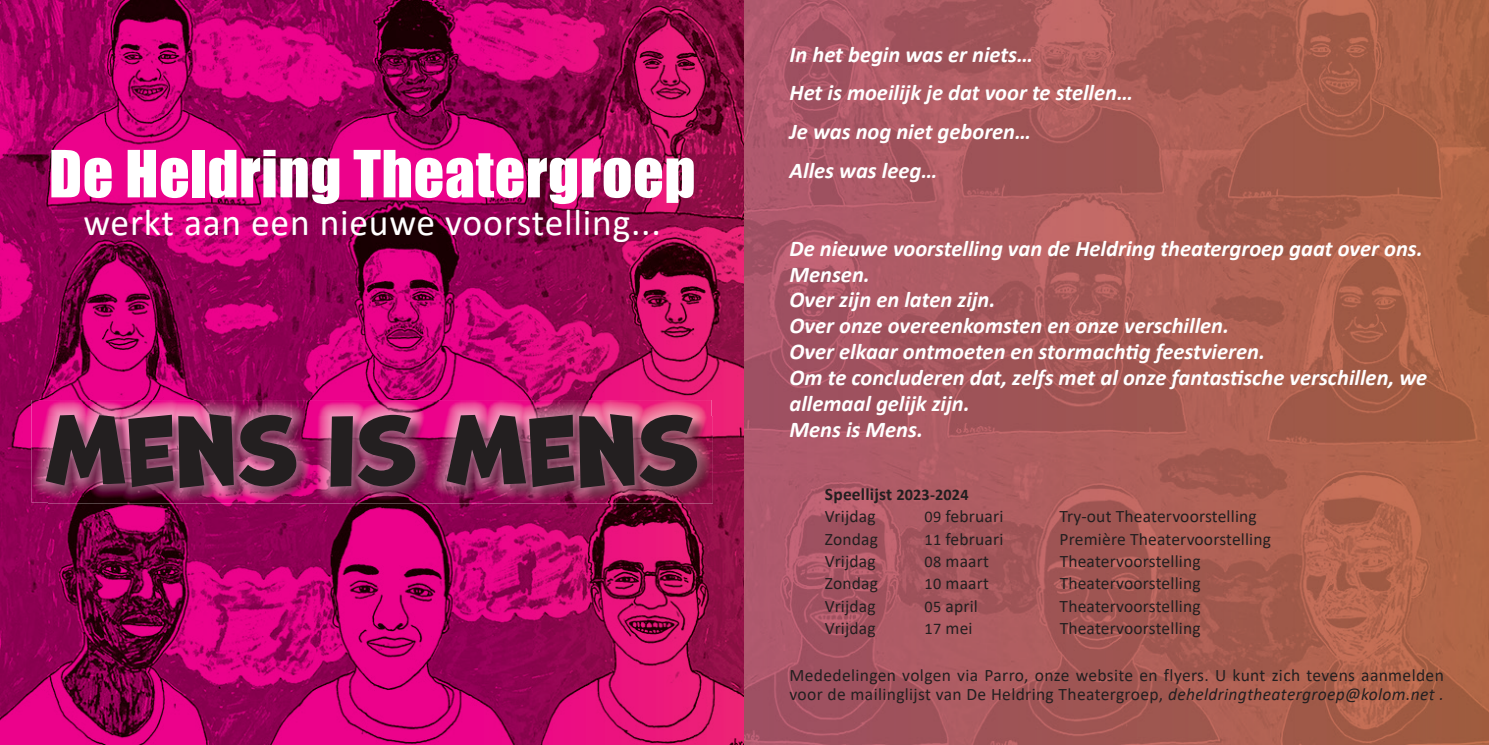
<style>
.page{position:relative;width:1489px;height:745px;background:#fff}
.page>*{position:absolute;margin:0;border:0;box-sizing:border-box;transform-origin:0 0}
.t1{font:90px "Marvin";color:#231f20}
.t2{font:60px "Impact";letter-spacing:.01em;color:#fff}
.t3{font:37.5px "Calibri";letter-spacing:.02em;color:#fff}
.t4{font:italic 700 22.5px/25.9px "Calibri";color:#fff}
.t5{font:17.5px/18.8px "Calibri";letter-spacing:.01em;color:#231f20}
.t6{font:700 17.5px/22.2px "Calibri";letter-spacing:.01em;color:#231f20}
.s1{font-size:16.25px}
.s2{font-weight:400}
.s3{font-style:italic}
</style>
<div class="page">
<img style="left:0;top:0;width:1488px;height:744px">
<img style="left:31px;top:400px;width:680px;height:102px">
<img style="left:48px;top:416px;width:663px;height:86px">
<h2 class="t2" style="left:49px;top:127px;width:648px">De Heldring Theatergroep</h2>
<h3 class="t3" style="left:83px;top:196px;width:579px">werkt aan een nieuwe voorstelling...</h3>
<h1 class="t1" style="left:45px;top:399px;width:656px">MENS IS MENS</h1>
<p class="t4" style="left:789px;top:34px;width:345px;line-height:38.8px">In het begin was er niets…<br>Het is moeilijk je dat voor te stellen…<br>Je was nog niet geboren…<br>Alles was leeg…</p>
<p class="t4" style="left:789px;top:234px;width:639px">De nieuwe voorstelling van de Heldring theatergroep gaat over ons.<br>Mensen.<br>Over zijn en laten zijn.<br>Over onze overeenkomsten en onze verschillen.<br>Over elkaar ontmoeten en stormachtig feestvieren.<br>Om te concluderen dat, zelfs met al onze fantastische verschillen, we allemaal gelijk zijn.<br>Mens is Mens.</p>
<p class="t6" style="left:825px;top:482px;width:145px">Speellijst <span class="s1">2023-2024<br></span><span class="s2">Vrijdag</span></p>
<p class="t5" style="left:924px;top:506px;width:80px"><span class="s1">09</span> februari</p>
<p class="t5" style="left:1059px;top:506px;width:199px">Try-out Theatervoorstelling</p>
<p class="t5" style="left:825px;top:529px;width:55px">Zondag</p>
<p class="t5" style="left:924px;top:529px;width:80px"><span class="s1">11</span> februari</p>
<p class="t5" style="left:1059px;top:529px;width:213px">Première Theatervoorstelling</p>
<p class="t5" style="left:825px;top:551px;width:52px">Vrijdag</p>
<p class="t5" style="left:924px;top:551px;width:66px"><span class="s1">08</span> maart</p>
<p class="t5" style="left:1059px;top:551px;width:142px">Theatervoorstelling</p>
<p class="t5" style="left:825px;top:573px;width:55px">Zondag</p>
<p class="t5" style="left:924px;top:573px;width:66px"><span class="s1">10</span> maart</p>
<p class="t5" style="left:1059px;top:573px;width:142px">Theatervoorstelling</p>
<p class="t5" style="left:825px;top:595px;width:52px">Vrijdag</p>
<p class="t5" style="left:924px;top:595px;width:55px"><span class="s1">05</span> april</p>
<p class="t5" style="left:1059px;top:595px;width:142px">Theatervoorstelling</p>
<p class="t5" style="left:825px;top:618px;width:52px">Vrijdag</p>
<p class="t5" style="left:924px;top:618px;width:49px"><span class="s1">17</span> mei</p>
<p class="t5" style="left:1059px;top:618px;width:142px">Theatervoorstelling</p>
<p class="t5" style="left:789px;top:665px;width:656px">Mededelingen volgen via Parro, onze website en flyers. U kunt zich tevens aanmelden voor de mailinglijst van De Heldring Theatergroep, <span class="s3">deheldringtheatergroep@kolom.net .</span></p>
</div>
